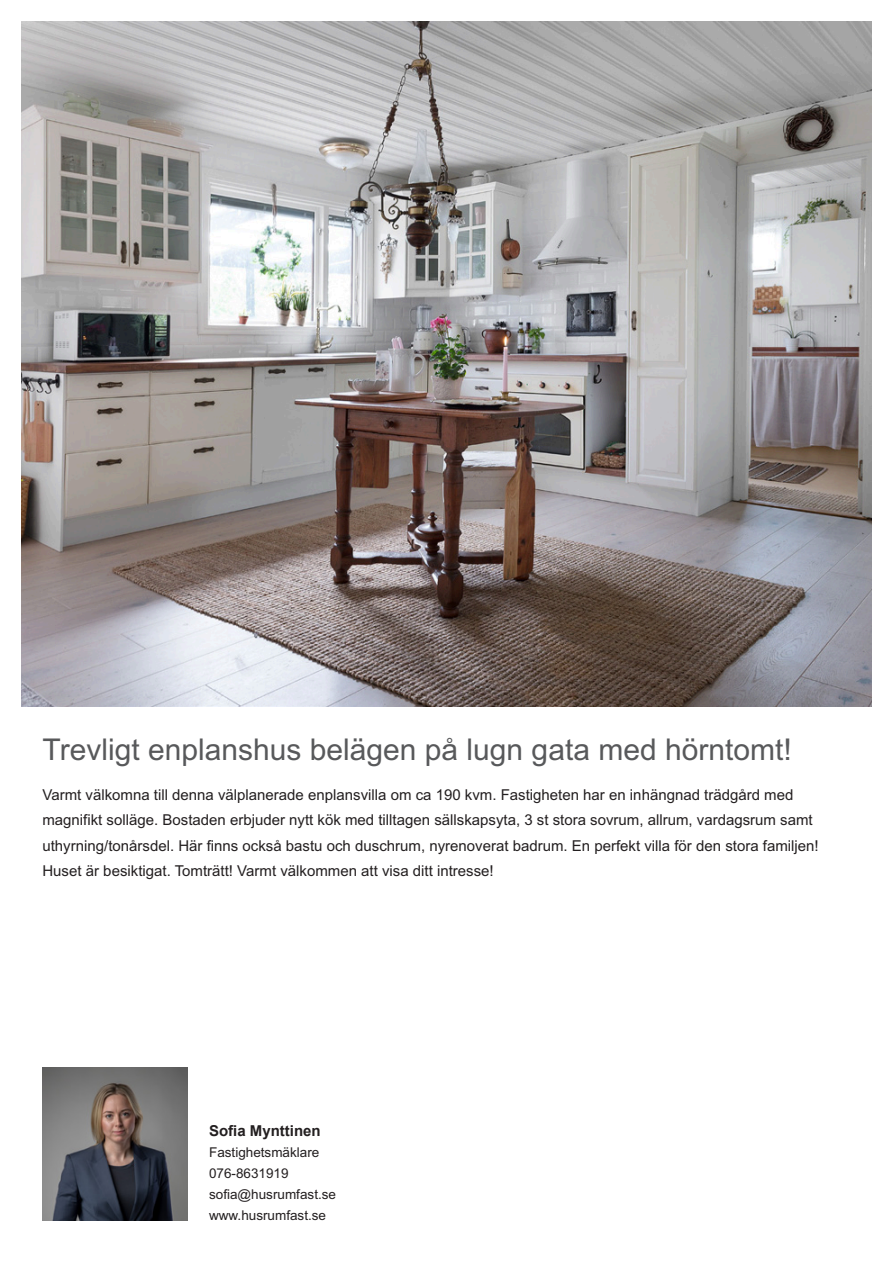
<style>
.page{position:relative;width:893px;height:1263px;background:#fff}
.page>*{position:absolute;margin:0;border:0;box-sizing:border-box;transform-origin:0 0}
.t1{font:30px "Arial";color:#58595b}
.t2{font:15px/25.5px "Arial";color:#231f20}
.t3{font:700 15px "Arial";color:#231f20}
.t4{font:13.5px/21px "Arial";color:#231f20}
</style>
<div class="page">
<img style="left:21px;top:21px;width:851px;height:686px">
<img style="left:43px;top:1067px;width:145px;height:153px">
<h1 class="t1" style="left:42px;top:729px;width:751px">Trevligt enplanshus belägen på lugn gata med hörntomt!</h1>
<p class="t2" style="left:42px;top:781px;width:778px">Varmt välkomna till denna välplanerade enplansvilla om ca 190 kvm. Fastigheten har en inhängnad trädgård med magnifikt solläge. Bostaden erbjuder nytt kök med tilltagen sällskapsyta, 3 st stora sovrum, allrum, vardagsrum samt uthyrning/tonårsdel. Här finns också bastu och duschrum, nyrenoverat badrum. En perfekt villa för den stora familjen!<br>Huset är besiktigat. Tomträtt! Varmt välkommen att visa ditt intresse!</p>
<p class="t3" style="left:209px;top:1120px;width:113px">Sofia Mynttinen</p>
<p class="t4" style="left:209px;top:1142px;width:128px">Fastighetsmäklare<br>076‑8631919 sofia@husrumfast.se www.husrumfast.se</p>
</div>
